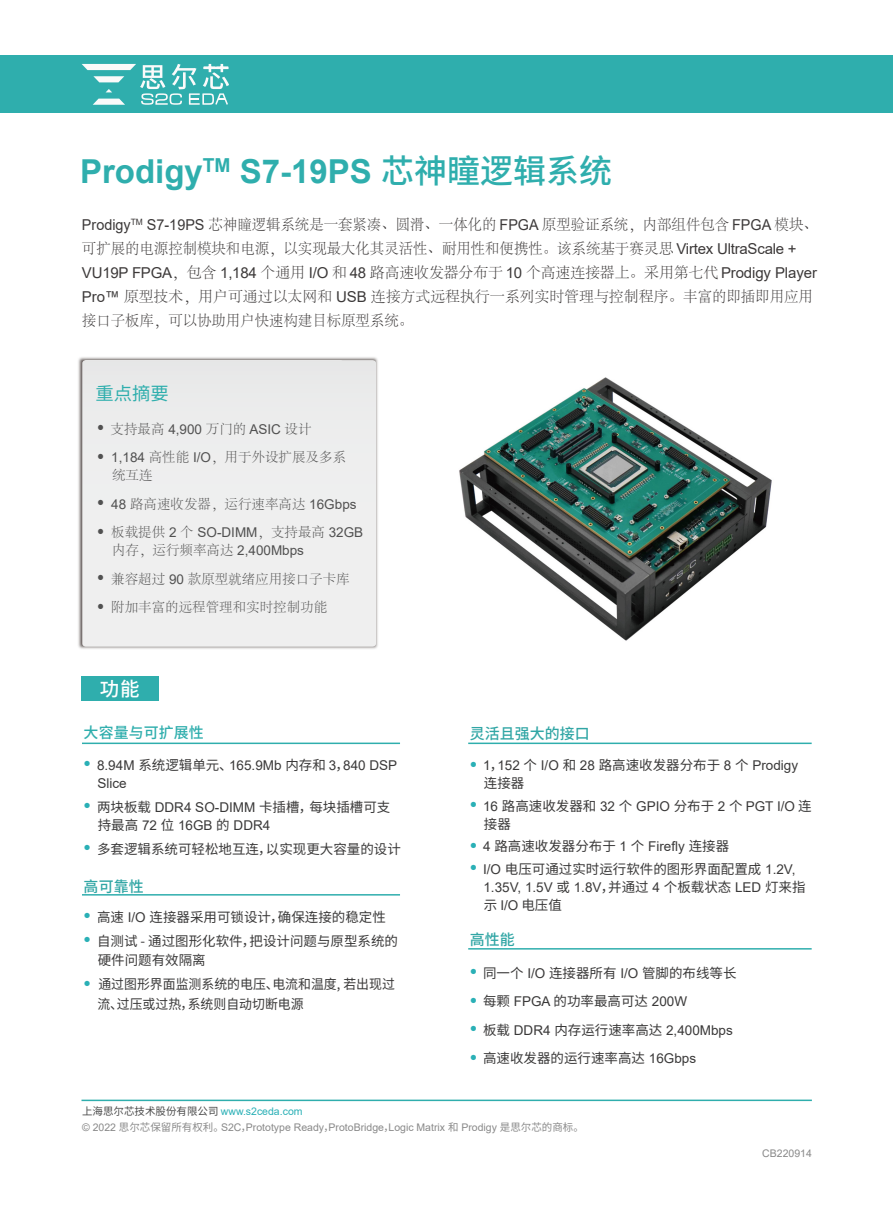
<style>
.page{position:relative;width:893px;height:1212px;background:#fff}
.page>*{position:absolute;margin:0;border:0;box-sizing:border-box;transform-origin:0 0}
.t1{font:700 33px "Arial";color:#2faead}
.t2{font:500 19.5px "Source Han Sans SC";color:#fff}
.t3{font:18px "Source Han Sans SC";color:#2faead}
.t4{font:300 15px/24px "Adobe Song Std";color:#3c3939;scale:.96 1}
.t5{font:300 15px/24px "Adobe Song Std";color:#3c3939}
.t6{font:15px "Arial";letter-spacing:-.01em;color:#3c3939}
.t7{font:500 15px "Source Han Sans SC";color:#31a6a5}
.t8{font:500 15px "Source Han Sans SC";color:#2faead}
.t9{font:13.5px/19.5px "Source Han Sans SC";color:#3a3939}
.t10{font:13.5px/18px "Arial";color:#3a3939}
.t11{font:300 13.5px/18px "Adobe Song Std";color:#515151}
.t12{font:13.5px/19.5px "Source Han Sans SC";color:#3a3939;scale:.95 1}
.t13{font:13.5px "Arial";color:#515151}
.t14{font:10.5px/16.5px "Arial";color:#898989}
.s1{font-family:"Source Han Sans SC";font-weight:500}
.s2{font-family:"Arial";font-weight:400}
.s3{font-family:"Adobe Song Std";font-weight:300}
.s4{font-family:"Arial";font-weight:400;font-size:21px}
.s5{font-size:21px}
.s6{font-size:21px;color:#2ab0b6}
.s7{font-family:"Source Han Sans SC"}
.s8{font-family:"Arial";font-size:21px;color:#2ab0b6}
.s9{font-family:"Arial"}
.s10{font-family:"Source Han Sans SC";color:#494949}
.s11{color:#2ab0b6}
</style>
<div class="page">
<div style="left:0;top:56px;width:893px;height:57px;background:#2faead"></div>
<img style="left:78px;top:357px;width:300px;height:344px">
<svg style="left:82px;top:360px;width:294px;height:287px"></svg>
<hr style="left:82px;top:742px;width:318px;height:2px;background:#2faead">
<hr style="left:468px;top:742px;width:344px;height:2px;background:#2faead">
<hr style="left:82px;top:1099px;width:730px;height:2px;background:#2faead">
<hr style="left:82px;top:894px;width:318px;height:1px;background:#2faead">
<hr style="left:468px;top:948px;width:344px;height:1px;background:#2faead">
<img style="left:459px;top:377px;width:313px;height:264px">
<svg style="left:82px;top:64px;width:147px;height:41px"></svg>
<h1 class="t1" style="left:80px;top:148px;width:534px">Prodigy<sup>TM</sup> S7-19PS <span class="s1">芯神瞳逻辑系统</span></h1>
<p class="t4" style="left:82px;top:213px;width:768px"><span class="s2">Prodigy</span><sup>TM</sup> <span class="s2">S7-19PS</span> 芯神瞳逻辑系统是一套紧凑、圆滑、一体化的 <span class="s2">FPGA</span> 原型验证系统，内部组件包含 <span class="s2">FPGA</span> 模块、可扩展的电源控制模块和电源，以实现最大化其灵活性、耐用性和便携性。该系统基于赛灵思 <span class="s2">Virtex UltraScale +</span></p>
<p class="t6" style="left:82px;top:262px;width:736px">VU19P FPGA<span class="s3">，包含</span> 1,184 <span class="s3">个通用</span> I/O <span class="s3">和</span> 48 <span class="s3">路高速收发器分布于</span> 10 <span class="s3">个高速连接器上。采用第七代</span> Prodigy Player</p>
<p class="t5" style="left:82px;top:285px;width:732px"><span class="s2">Pro™</span> 原型技术，用户可通过以太网和 <span class="s2">USB</span> 连接方式远程执行一系列实时管理与控制程序。丰富的即插即用应用接口子板库，可以协助用户快速构建目标原型系统。</p>
<h3 class="t3" style="left:96px;top:384px;width:75px">重点摘要</h3>
<p class="t11" style="left:97px;top:420px;width:216px"><span class="s4">•</span> 支持最高 <span class="s2">4,900</span> 万门的 <span class="s2">ASIC</span> 设计</p>
<p class="t11" style="left:112px;top:449px;width:236px;text-indent:-15px"><span class="s4">•</span> <span class="s2">1,184</span> 高性能 <span class="s2">I/O</span>，用于外设扩展及多系统互连</p>
<p class="t11" style="left:97px;top:495px;width:261px"><span class="s4">•</span> <span class="s2">48</span> 路高速收发器，运行速率高达 <span class="s2">16Gbps</span></p>
<p class="t13" style="left:97px;top:523px;width:268px"><span class="s5">•</span> <span class="s3">板载提供</span> 2 <span class="s3">个</span> SO-DIMM<span class="s3">，支持最高</span> 32GB</p>
<p class="t11" style="left:112px;top:542px;width:194px">内存，运行频率高达 <span class="s2">2,400Mbps</span></p>
<p class="t11" style="left:97px;top:570px;width:254px"><span class="s4">•</span> 兼容超过 <span class="s2">90</span> 款原型就绪应用接口子卡库</p>
<p class="t11" style="left:97px;top:599px;width:232px"><span class="s4">•</span> 附加丰富的远程管理和实时控制功能</p>
<h2 class="t2" style="left:100px;top:678px;width:41px">功能</h2>
<p class="t8" style="left:84px;top:724px;width:121px">大容量与可扩展性</p>
<p class="t10" style="left:97px;top:756px;width:301px;text-indent:-14px"><span class="s6">•</span> 8.94M <span class="s7">系统逻辑单元、</span>165.9Mb <span class="s7">内存和</span> 3<span class="s7">，</span>840 DSP<br>Slice</p>
<p class="t9" style="left:84px;top:797px;width:308px"><span class="s8">•</span> 两块板载 <span class="s9">DDR4 SO-DIMM</span> 卡插槽，每块插槽可支</p>
<p class="t10" style="left:98px;top:816px;width:174px"><span class="s7">持最高</span> 72 <span class="s7">位</span> 16GB <span class="s7">的</span> DDR4</p>
<p class="t9" style="left:84px;top:839px;width:319px"><span class="s8">•</span> 多套逻辑系统可轻松地互连，以实现更大容量的设计</p>
<p class="t7" style="left:84px;top:878px;width:61px">高可靠性</p>
<p class="t9" style="left:84px;top:907px;width:304px"><span class="s8">•</span> 高速 <span class="s9">I/O</span> 连接器采用可锁设计，确保连接的稳定性</p>
<p class="t9" style="left:98px;top:931px;width:302px;text-indent:-14px"><span class="s8">•</span> 自测试 - 通过图形化软件，把设计问题与原型系统的硬件问题有效隔离</p>
<p class="t12" style="left:97px;top:975px;width:315px;text-indent:-14px"><span class="s8">•</span> 通过图形界面监测系统的电压、电流和温度, 若出现过流、过压或过热，系统则自动切断电源</p>
<p class="t7" style="left:470px;top:724px;width:121px">灵活且强大的接口</p>
<p class="t10" style="left:470px;top:756px;width:330px"><span class="s6">•</span> 1<span class="s7">，</span>152 <span class="s7">个</span> I/O <span class="s7">和</span> 28 <span class="s7">路高速收发器分布于</span> 8 <span class="s7">个</span> Prodigy</p>
<p class="t9" style="left:484px;top:773px;width:42px">连接器</p>
<p class="t10" style="left:470px;top:797px;width:343px"><span class="s6">•</span> 16 <span class="s7">路高速收发器和</span> 32 <span class="s7">个</span> GPIO <span class="s7">分布于</span> 2 <span class="s7">个</span> PGT I/O <span class="s7">连</span></p>
<p class="t9" style="left:484px;top:814px;width:28px">接器</p>
<p class="t9" style="left:470px;top:836px;width:261px"><span class="s8">•</span> <span class="s9">4</span> 路高速收发器分布于 <span class="s9">1</span> 个 <span class="s9">Firefly</span> 连接器</p>
<p class="t9" style="left:470px;top:859px;width:327px"><span class="s8">•</span> <span class="s9">I/O</span> 电压可通过实时运行软件的图形界面配置成 <span class="s9">1.2V,</span></p>
<p class="t10" style="left:483px;top:878px;width:324px">1.35V, 1.5V <span class="s7">或</span> 1.8V<span class="s7">，并通过</span> 4 <span class="s7">个板载状态</span> LED <span class="s7">灯来指</span></p>
<p class="t9" style="left:484px;top:895px;width:80px">示 <span class="s9">I/O</span> 电压值</p>
<p class="t7" style="left:470px;top:931px;width:46px">高性能</p>
<p class="t9" style="left:470px;top:963px;width:268px"><span class="s8">•</span> 同一个 <span class="s9">I/O</span> 连接器所有 <span class="s9">I/O</span> 管脚的布线等长</p>
<p class="t9" style="left:470px;top:992px;width:219px"><span class="s8">•</span> 每颗 <span class="s9">FPGA</span> 的功率最高可达 <span class="s9">200W</span></p>
<p class="t10" style="left:470px;top:1021px;width:265px"><span class="s6">•</span> <span class="s7">板载</span> DDR4 <span class="s7">内存运行速率高达</span> 2,400Mbps</p>
<p class="t9" style="left:470px;top:1049px;width:228px"><span class="s8">•</span> 高速收发器的运行速率高达 <span class="s9">16Gbps</span></p>
<p class="t14" style="left:82px;top:1103px;width:504px"><span class="s10">上海思尔芯技术股份有限公司</span> <span class="s11">www.s2ceda.com<br></span>© 2022 <span class="s7">思尔芯保留所有权利。</span>S2C<span class="s7">，</span>Prototype Ready<span class="s7">，</span>ProtoBridge<span class="s7">，</span>Logic Matrix <span class="s7">和</span> Prodigy <span class="s7">是思尔芯的商标。</span></p>
<p class="t14" style="left:762px;top:1145px;width:51px">CB220914</p>
</div>
